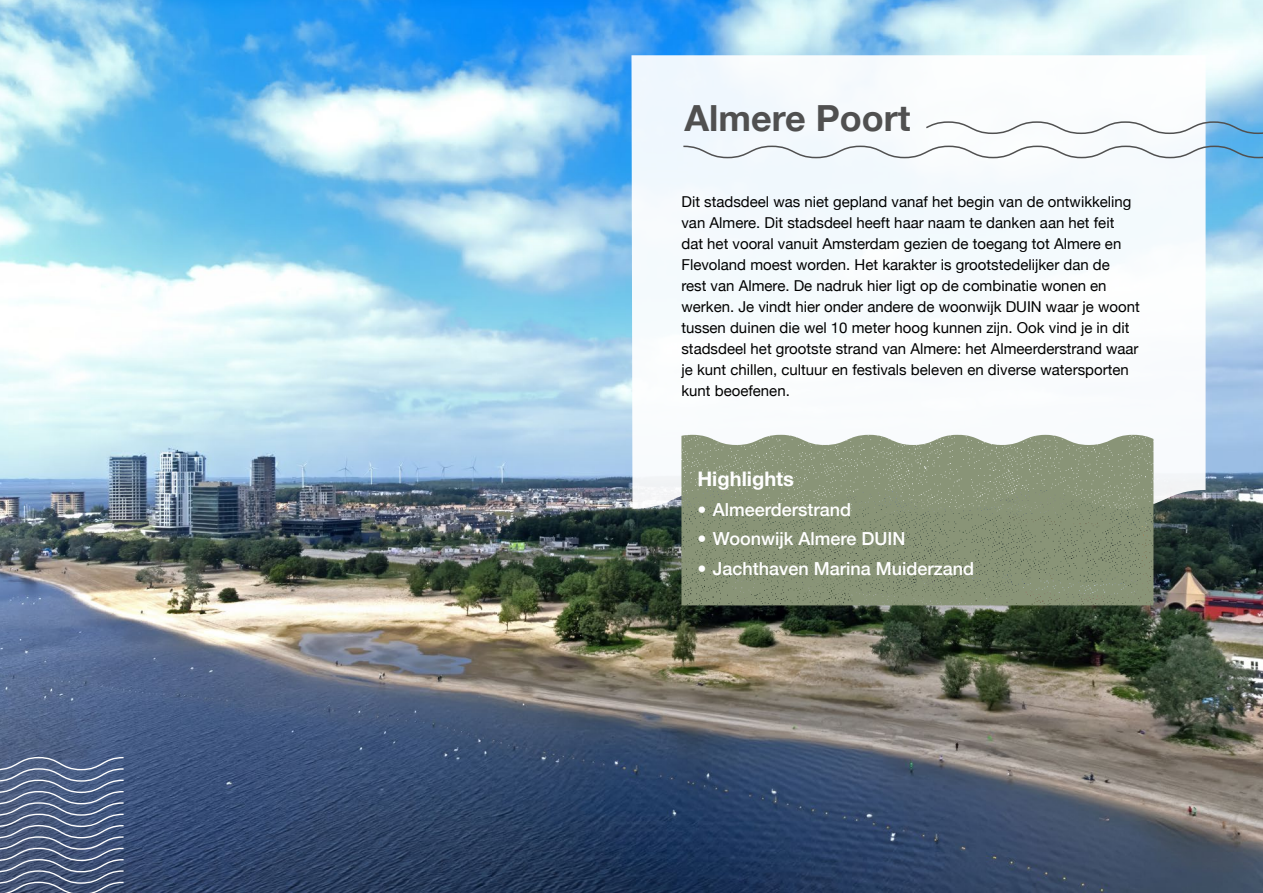
<style>
.page{position:relative;width:1263px;height:893px;background:#fff}
.page>*{position:absolute;margin:0;border:0;box-sizing:border-box;transform-origin:0 0}
.t1{font:700 36px "Helvetica Neue";color:#505050}
.t2{font:700 20.1px "Helvetica Neue";color:#fff}
.t3{font:500 18px "Helvetica Neue";color:#fff}
.t4{font:15px/21px "Helvetica Neue";color:#000}
</style>
<div class="page">
<img style="left:0;top:0;width:1263px;height:893px">
<svg style="left:631px;top:55px;width:574px;height:454px"></svg>
<svg style="left:0;top:756px;width:125px;height:137px;background:#5a6a8a"></svg>
<svg style="left:682px;top:145px;width:581px;height:14px"></svg>
<svg style="left:924px;top:121px;width:339px;height:14px"></svg>
<img style="left:681px;top:435px;width:472px;height:170px">
<p class="t1" style="left:684px;top:90px;width:227px">Almere Poort</p>
<p class="t4" style="left:681px;top:192px;width:460px">Dit stadsdeel was niet gepland vanaf het begin van de ontwikkeling van Almere. Dit stadsdeel heeft haar naam te danken aan het feit dat het vooral vanuit Amsterdam gezien de toegang tot Almere en Flevoland moest worden. Het karakter is grootstedelijker dan de<br>rest van Almere. De nadruk hier ligt op de combinatie wonen en werken. Je vindt hier onder andere de woonwijk DUIN waar je woont tussen duinen die wel 10 meter hoog kunnen zijn. Ook vind je in dit stadsdeel het grootste strand van Almere: het Almeerderstrand waar je kunt chillen, cultuur en festivals beleven en diverse watersporten kunt beoefenen.</p>
<p class="t2" style="left:697px;top:463px;width:98px">Highlights</p>
<p class="t3" style="left:697px;top:495px;width:155px">• Almeerderstrand</p>
<p class="t3" style="left:697px;top:524px;width:210px">• Woonwijk Almere DUIN</p>
<p class="t3" style="left:697px;top:554px;width:278px">• Jachthaven Marina Muiderzand</p>
</div>
